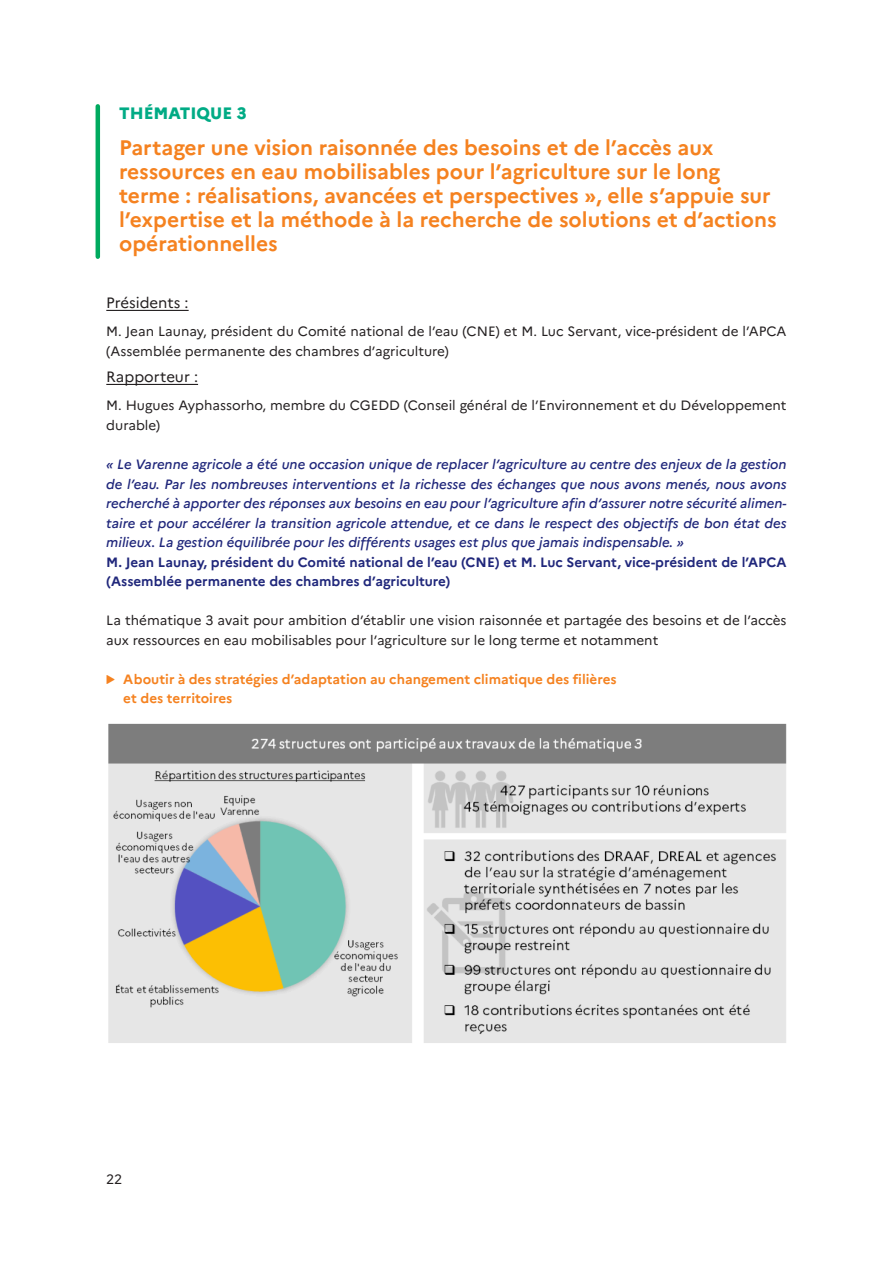
<style>
.page{position:relative;width:893px;height:1263px;background:#fff}
.page>*{position:absolute;margin:0;border:0;box-sizing:border-box;transform-origin:0 0}
._00_T_thématique{font:700 21px/24px "Marianne";color:#f58220}
._00_T_thématique-2{font:800 16.5px "Marianne";color:#00ab85}
.T_président{font:15px "Marianne";color:#231f20}
._04_Texte{font:italic 500 13.5px/19.5px "Marianne";color:#20277b;text-align:justify}
._04_Texte-2{font:13.5px/19.5px "Marianne";color:#231f20}
._04_Texte-3{font:700 13.5px/19.5px "Marianne";color:#20277b}
._04_Texte-4{font:700 13.5px/19.5px "Marianne";color:#f58220}
</style>
<div class="page">
<hr style="left:96px;top:106px;width:4px;height:151px;background:#00aa5f">
<hr style="left:106px;top:310px;width:83px;height:1px;background:#231f20">
<hr style="left:106px;top:384px;width:92px;height:1px;background:#231f20">
<img style="left:108px;top:723px;width:679px;height:320px">
<p class="_00_T_thématique-2" style="left:119px;top:103px;width:129px">THÉMATIQUE 3</p>
<p class="_00_T_thématique" style="left:119px;top:136px;width:659px">Partager une vision raisonnée des besoins et de l’accès aux ressources en eau mobilisables pour l’agriculture sur le long terme : réalisations, avancées et perspectives », elle s’appuie sur l’expertise et la méthode à la recherche de solutions et d’actions opérationnelles</p>
<p class="T_président" style="left:106px;top:294px;width:84px">Présidents :</p>
<p class="_04_Texte-2" style="left:106px;top:322px;width:682px">M. Jean Launay, président du Comité national de l’eau (CNE) et M. Luc Servant, vice-président de l’APCA (Assemblée permanente des chambres d’agriculture)</p>
<p class="T_président" style="left:106px;top:368px;width:93px">Rapporteur :</p>
<p class="_04_Texte-2" style="left:106px;top:396px;width:682px">M. Hugues Ayphassorho, membre du CGEDD (Conseil général de l’Environnement et du Développement durable)</p>
<p class="_04_Texte" style="left:106px;top:454px;width:682px">« Le Varenne agricole a été une occasion unique de replacer l’agriculture au centre des enjeux de la gestion de l’eau. Par les nombreuses interventions et la richesse des échanges que nous avons menés, nous avons recherché à apporter des réponses aux besoins en eau pour l’agriculture afin d’assurer notre sécurité alimen&shy;taire et pour accélérer la transition agricole attendue, et ce dans le respect des objectifs de bon état des milieux. La gestion équilibrée pour les différents usages est plus que jamais indispensable. »</p>
<p class="_04_Texte-3" style="left:106px;top:552px;width:682px">M. Jean Launay, président du Comité national de l’eau (CNE) et M. Luc Servant, vice-président de l’APCA (Assemblée permanente des chambres d’agriculture)</p>
<p class="_04_Texte-2" style="left:106px;top:610px;width:682px">La thématique 3 avait pour ambition d’établir une vision raisonnée et partagée des besoins et de l’accès aux ressources en eau mobilisables pour l’agriculture sur le long terme et notamment</p>
<p class="_04_Texte-4" style="left:123px;top:669px;width:495px">Aboutir à des stratégies d’adaptation au changement climatique des filières et des territoires</p>
<p class="_04_Texte-2" style="left:106px;top:1169px;width:17px">22</p>
</div>
